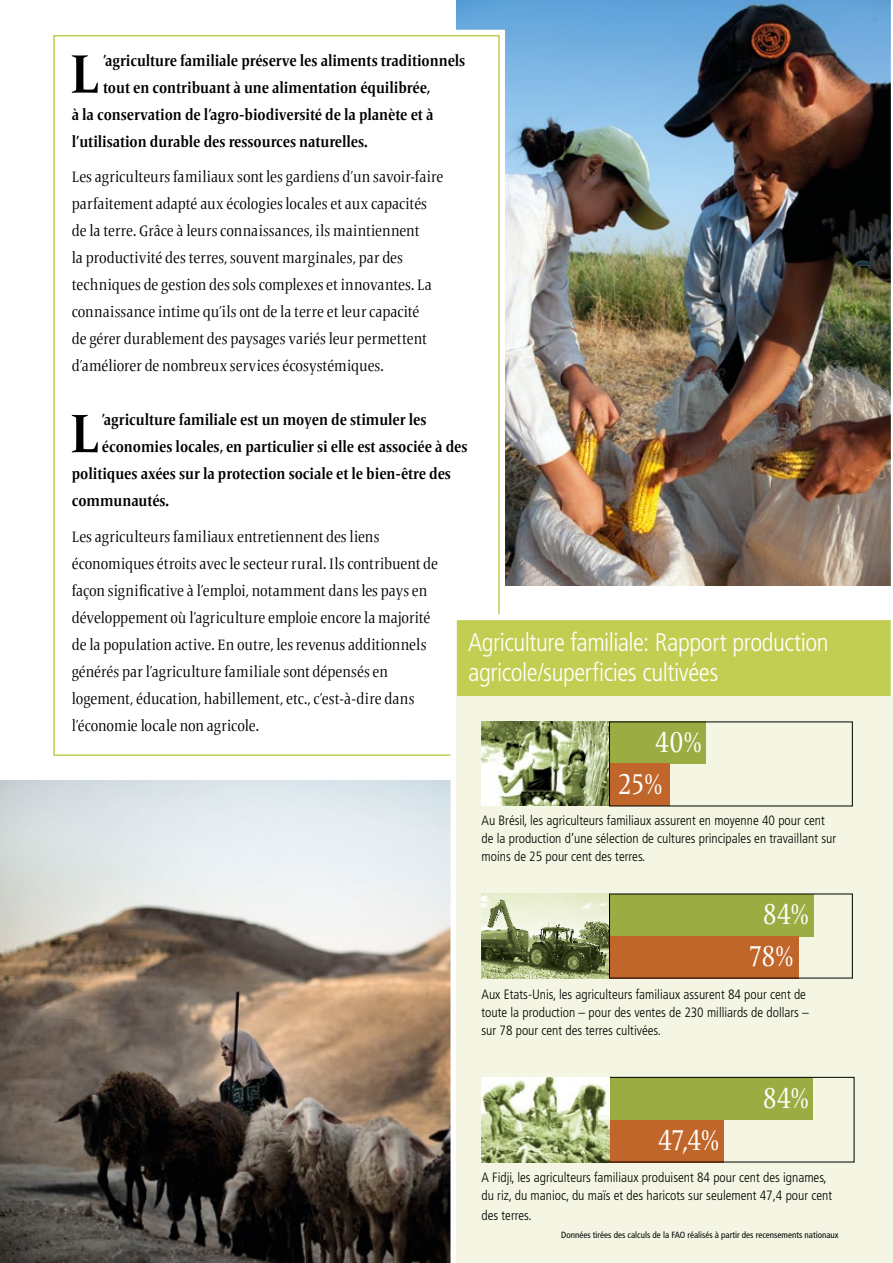
<style>
.page{position:relative;width:893px;height:1263px;background:#fff}
.page>*{position:absolute;margin:0;border:0;box-sizing:border-box;transform-origin:0 0}
.t1{font:700 condensed 56.7px "Frutiger Serif LT Pro";color:#000}
.t2{font:condensed 30px "Frutiger Serif LT Pro";letter-spacing:-.02em;color:#fff}
.t3{font:300 condensed 25.5px/30px "Frutiger LT Pro";letter-spacing:-.02em;color:#fff}
.t4{font:condensed 15.75px/27px "Frutiger Serif LT Pro";color:#000}
.t5{font:700 condensed 15.75px "Frutiger Serif LT Pro";color:#000}
.t6{font:300 condensed 13.5px/18px "Frutiger LT Pro";color:#000}
.t7{font:condensed 9px "Frutiger LT Pro";color:#000}
</style>
<div class="page">
<img style="left:0;top:780px;width:450px;height:483px">
<img style="left:457px;top:0;width:434px;height:585px">
<div style="left:48px;top:30px;width:457px;height:717px;background:linear-gradient(to right,#fefefd,#fefefd)"></div>
<div style="left:54px;top:36px;width:445px;height:719px;background:#fff"></div>
<svg style="left:456px;top:611px;width:435px;height:86px;background:#c9d366"></svg>
<div style="left:456px;top:697px;width:437px;height:566px;background:#f4f5e2"></div>
<div style="left:609px;top:894px;width:205px;height:42px;background:#9bac42"></div>
<div style="left:609px;top:936px;width:190px;height:42px;background:#c0662a"></div>
<div style="left:609px;top:1120px;width:115px;height:42px;background:#c0662a"></div>
<div style="left:609px;top:1078px;width:204px;height:42px;background:#9bac42"></div>
<div style="left:609px;top:1077px;width:245px;height:85px;border:1px solid #000"></div>
<div style="left:609px;top:721px;width:97px;height:43px;background:#9bac42"></div>
<div style="left:609px;top:764px;width:60px;height:42px;background:#c0662a"></div>
<img style="left:482px;top:1077px;width:127px;height:85px">
<img style="left:481px;top:722px;width:128px;height:84px">
<img style="left:481px;top:894px;width:128px;height:84px">
<h1 class="t1" style="left:71px;top:40px;width:29px">L</h1>
<p class="t5" style="left:103px;top:51px;width:364px">’agriculture familiale préserve les aliments traditionnels</p>
<p class="t5" style="left:103px;top:78px;width:329px">tout en contribuant à une alimentation équilibrée,</p>
<p class="t5" style="left:72px;top:105px;width:363px">à la conservation de l’agro-biodiversité de la planète et à</p>
<p class="t5" style="left:72px;top:132px;width:298px">l’utilisation durable des ressources naturelles.</p>
<p class="t4" style="left:72px;top:163px;width:373px">Les agriculteurs familiaux sont les gardiens d’un savoir-faire parfaitement adapté aux écologies locales et aux capacités de la terre. Grâce à leurs connaissances, ils maintiennent<br>la productivité des terres, souvent marginales, par des techniques de gestion des sols complexes et innovantes. La connaissance intime qu’ils ont de la terre et leur capacité<br>de gérer durablement des paysages variés leur permettent d’améliorer de nombreux services écosystémiques.</p>
<h1 class="t1" style="left:71px;top:400px;width:29px">L</h1>
<p class="t5" style="left:102px;top:411px;width:326px">’agriculture familiale est un moyen de stimuler les</p>
<p class="t5" style="left:102px;top:438px;width:367px">économies locales, en particulier si elle est associée à des</p>
<p class="t5" style="left:72px;top:465px;width:381px">politiques axées sur la protection sociale et le bien-être des</p>
<p class="t5" style="left:72px;top:492px;width:99px">communautés.</p>
<p class="t4" style="left:72px;top:523px;width:368px">Les agriculteurs familiaux entretiennent des liens économiques étroits avec le secteur rural. Ils contribuent de façon significative à l’emploi, notamment dans les pays en développement où l’agriculture emploie encore la majorité de la population active. En outre, les revenus additionnels générés par l’agriculture familiale sont dépensés en logement, éducation, habillement, etc., c’est-à-dire dans l’économie locale non agricole.</p>
<h3 class="t3" style="left:468px;top:627px;width:362px">Agriculture familiale: Rapport production agricole/superficies cultivées</h3>
<h2 class="t2" style="left:655px;top:724px;width:49px">40%</h2>
<h2 class="t2" style="left:618px;top:766px;width:47px">25%</h2>
<p class="t6" style="left:482px;top:812px;width:356px">Au Brésil, les agriculteurs familiaux assurent en moyenne 40 pour cent de la production d’une sélection de cultures principales en travaillant sur moins de 25 pour cent des terres.</p>
<h2 class="t2" style="left:763px;top:896px;width:48px">84%</h2>
<h2 class="t2" style="left:748px;top:938px;width:47px">78%</h2>
<p class="t6" style="left:482px;top:985px;width:329px">Aux Etats-Unis, les agriculteurs familiaux assurent 84 pour cent de toute la production – pour des ventes de 230 milliards de dollars – sur 78 pour cent des terres cultivées.</p>
<h2 class="t2" style="left:658px;top:1123px;width:63px">47,4%</h2>
<h2 class="t2" style="left:763px;top:1080px;width:48px">84%</h2>
<p class="t6" style="left:482px;top:1169px;width:352px">A Fidji, les agriculteurs familiaux produisent 84 pour cent des ignames, du riz, du manioc, du maïs et des haricots sur seulement 47,4 pour cent</p>
<p class="t6" style="left:482px;top:1206px;width:52px">des terres.</p>
<p class="t7" style="left:561px;top:1229px;width:279px">Données tirées des calculs de la FAO réalisés à partir des recensements nationaux</p>
</div>
